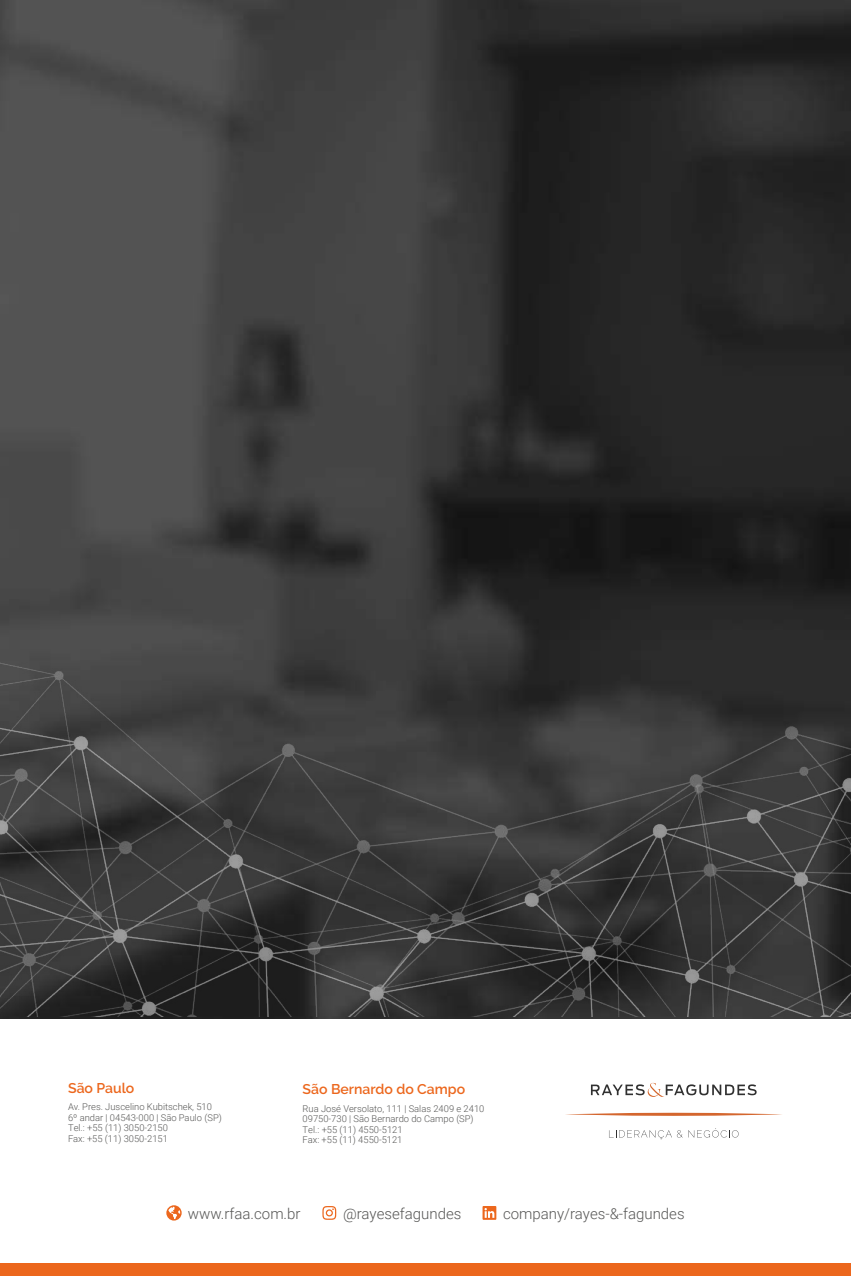
<style>
.page{position:relative;width:851px;height:1276px;background:#fff}
.page>*{position:absolute;margin:0;border:0;box-sizing:border-box;transform-origin:0 0}
.t1{font:300 15px "Roboto";color:#575756}
.t2{font:600 14.1px "Raleway";color:#ec671d}
.t3{font:300 9.3px/10.5px "Roboto";color:#575756}
</style>
<div class="page">
<img style="left:0;top:0;width:850px;height:1018px">
<div style="left:0;top:1263px;width:850px;height:13px;background:#ec671d"></div>
<img style="left:0;top:644px;width:850px;height:372px">
<svg style="left:591px;top:1083px;width:165px;height:14px"></svg>
<svg style="left:564px;top:1112px;width:218px;height:4px"></svg>
<svg style="left:609px;top:1130px;width:73px;height:9px"></svg>
<svg style="left:688px;top:1128px;width:50px;height:9px"></svg>
<svg style="left:322px;top:1206px;width:14px;height:13px"></svg>
<svg style="left:166px;top:1205px;width:16px;height:15px"></svg>
<svg style="left:482px;top:1206px;width:14px;height:13px"></svg>
<h2 class="t2" style="left:68px;top:1079px;width:68px">São Paulo</h2>
<p class="t3" style="left:68px;top:1101px;width:155px">Av. Pres. Juscelino Kubitschek, 510<br>6º andar | 04543-000 | São Paulo (SP)<br>Tel.: +55 (11) 3050-2150<br>Fax: +55 (11) 3050-2151</p>
<h2 class="t2" style="left:302px;top:1080px;width:164px">São Bernardo do Campo</h2>
<p class="t3" style="left:302px;top:1102px;width:183px">Rua José Versolato, 111 | Salas 2409 e 2410<br>09750-730 | São Bernardo do Campo (SP)<br>Tel.: +55 (11) 4550-5121<br>Fax: +55 (11) 4550-5121</p>
<h1 class="t1" style="left:188px;top:1202px;width:114px">www.rfaa.com.br</h1>
<h1 class="t1" style="left:343px;top:1202px;width:120px">@rayesefagundes</h1>
<h1 class="t1" style="left:503px;top:1202px;width:183px">company/rayes-&amp;-fagundes</h1>
</div>
